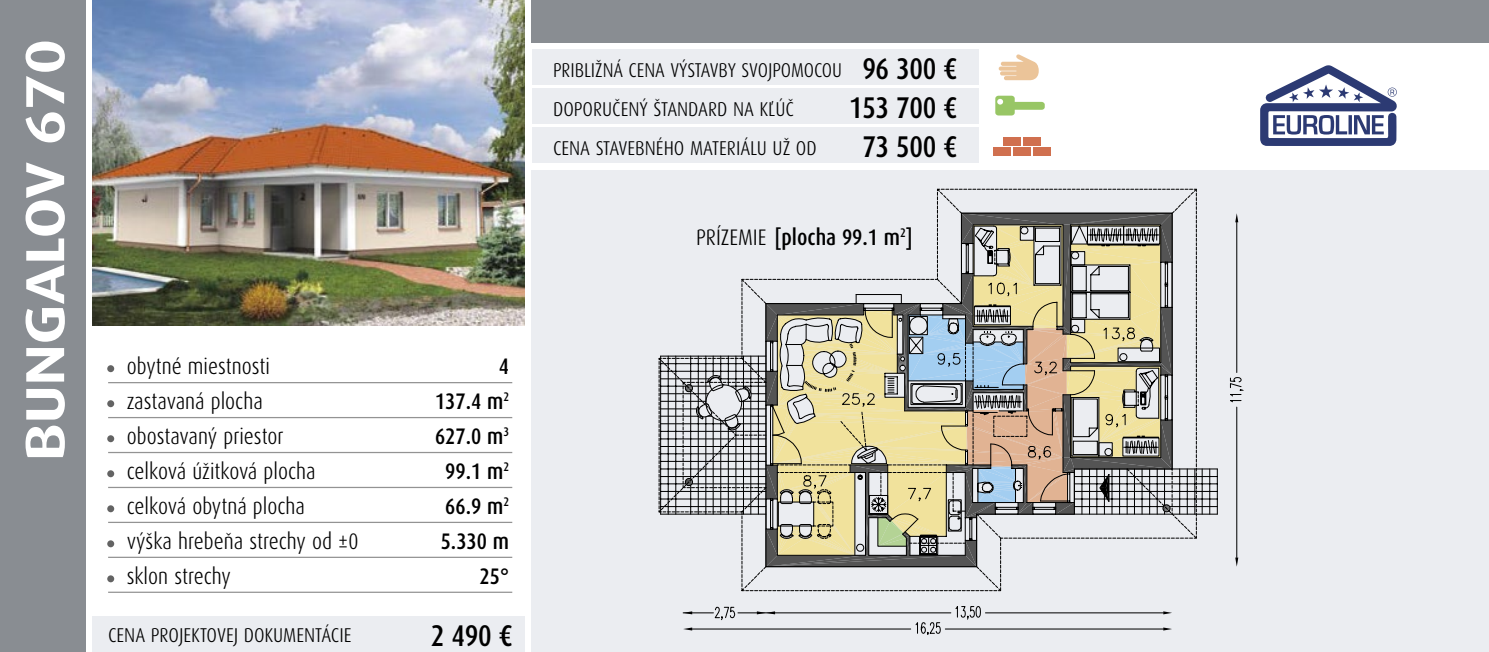
<style>
.page{position:relative;width:1489px;height:652px;background:#fff}
.page>*{position:absolute;margin:0;border:0;box-sizing:border-box;transform-origin:0 0}
.t1{font:300 75px "Dax Condensed";color:#636363}
.t2{font:700 55px "Dax Wide";color:#fff}
.t3{font:500 30px/39px "Dax Condensed";letter-spacing:-.01em;color:#000;text-align:center}
.t4{font:300 22.5px/35px "Dax Condensed";color:#000}
.t5{font:500 22.5px/35px "Dax Condensed";color:#000;text-align:right}
.t6{font:300 20px/39px "Dax Condensed";color:#000}
.s1{font-weight:300}
</style>
<div class="page">
<div style="left:0;top:0;width:85px;height:652px;background:#898d92"></div>
<img style="left:92px;top:0;width:432px;height:326px">
<div style="left:531px;top:0;width:957px;height:43px;background:#898d92"></div>
<div style="left:531px;top:170px;width:957px;height:482px;background:#ebedf1"></div>
<svg style="left:1260px;top:65px;width:136px;height:81px"></svg>
<hr style="left:108px;top:382px;width:404px;height:1px;background:#939393">
<hr style="left:108px;top:417px;width:404px;height:1px;background:#939393">
<hr style="left:108px;top:452px;width:404px;height:1px;background:#939393">
<hr style="left:108px;top:487px;width:404px;height:1px;background:#939393">
<hr style="left:108px;top:522px;width:404px;height:1px;background:#939393">
<hr style="left:108px;top:557px;width:404px;height:1px;background:#939393">
<hr style="left:108px;top:592px;width:404px;height:1px;background:#939393">
<div style="left:531px;top:50px;width:447px;height:35px;background:#ebedf1"></div>
<div style="left:531px;top:89px;width:447px;height:35px;background:#ebedf1"></div>
<div style="left:531px;top:128px;width:447px;height:35px;background:#ebedf1"></div>
<div style="left:92px;top:616px;width:432px;height:36px;background:#ebedf1"></div>
<svg style="left:995px;top:96px;width:49px;height:20px"></svg>
<div style="left:1003px;top:137px;width:17px;height:9px;background:#d0704f"></div>
<div style="left:1022px;top:137px;width:18px;height:9px;background:#d0704f"></div>
<div style="left:993px;top:147px;width:18px;height:9px;background:#d0704f"></div>
<div style="left:1013px;top:147px;width:17px;height:9px;background:#d0704f"></div>
<div style="left:1032px;top:147px;width:18px;height:9px;background:#d0704f"></div>
<svg style="left:998px;top:54px;width:40px;height:26px"></svg>
<svg style="left:1230px;top:213px;width:14px;height:354px"></svg>
<svg style="left:937px;top:188px;width:260px;height:55px"></svg>
<svg style="left:1172px;top:243px;width:46px;height:230px"></svg>
<svg style="left:951px;top:473px;width:267px;height:157px"></svg>
<svg style="left:683px;top:602px;width:488px;height:33px"></svg>
<svg style="left:682px;top:567px;width:269px;height:54px"></svg>
<svg style="left:658px;top:213px;width:514px;height:354px"></svg>
<svg style="left:802px;top:281px;width:333px;height:221px"></svg>
<h2 class="t2" style="left:14px;top:461px;width:423px;rotate:-90deg">BUNGALOV 670</h2>
<p class="t4" style="left:127px;top:349px;width:233px">obytné miestnosti<br>zastavaná plocha obostavaný priestor<br>celková úžitková plocha celková obytná plocha<br>výška hrebeňa strechy od ±0 sklon strechy</p>
<p class="t6" style="left:108px;top:616px;width:245px">CENA PROJEKTOVEJ DOKUMENTÁCIE</p>
<h3 class="t3" style="left:430px;top:616px;width:83px">2 490 €</h3>
<p class="t5" style="left:435px;top:349px;width:75px">4<br>137.4 m<sup>2<br></sup>627.0 m<sup>3<br></sup>99.1 m<sup>2<br></sup>66.9 m<sup>2<br></sup>5.330 m<br>25°</p>
<h1 class="t1" style="left:103px;top:305px;width:17px">.</h1>
<h1 class="t1" style="left:103px;top:340px;width:17px">.</h1>
<h1 class="t1" style="left:103px;top:375px;width:17px">.</h1>
<h1 class="t1" style="left:103px;top:410px;width:17px">.</h1>
<h1 class="t1" style="left:103px;top:445px;width:17px">.</h1>
<h1 class="t1" style="left:103px;top:480px;width:17px">.</h1>
<h1 class="t1" style="left:103px;top:515px;width:17px">.</h1>
<p class="t6" style="left:553px;top:51px;width:290px">PRIBLIŽNÁ CENA VÝSTAVBY SVOJPOMOCOU<br>DOPORUČENÝ ŠTANDARD NA KĽÚČ<br>CENA STAVEBNÉHO MATERIÁLU UŽ OD</p>
<h3 class="t3" style="left:849px;top:50px;width:110px">96 300 €<br>153 700 €<br>73 500 €</h3>
<p class="t5" style="left:696px;top:220px;width:218px"><span class="s1">PRÍZEMIE</span> [plocha 99.1 m<sup>2</sup>]</p>
</div>
